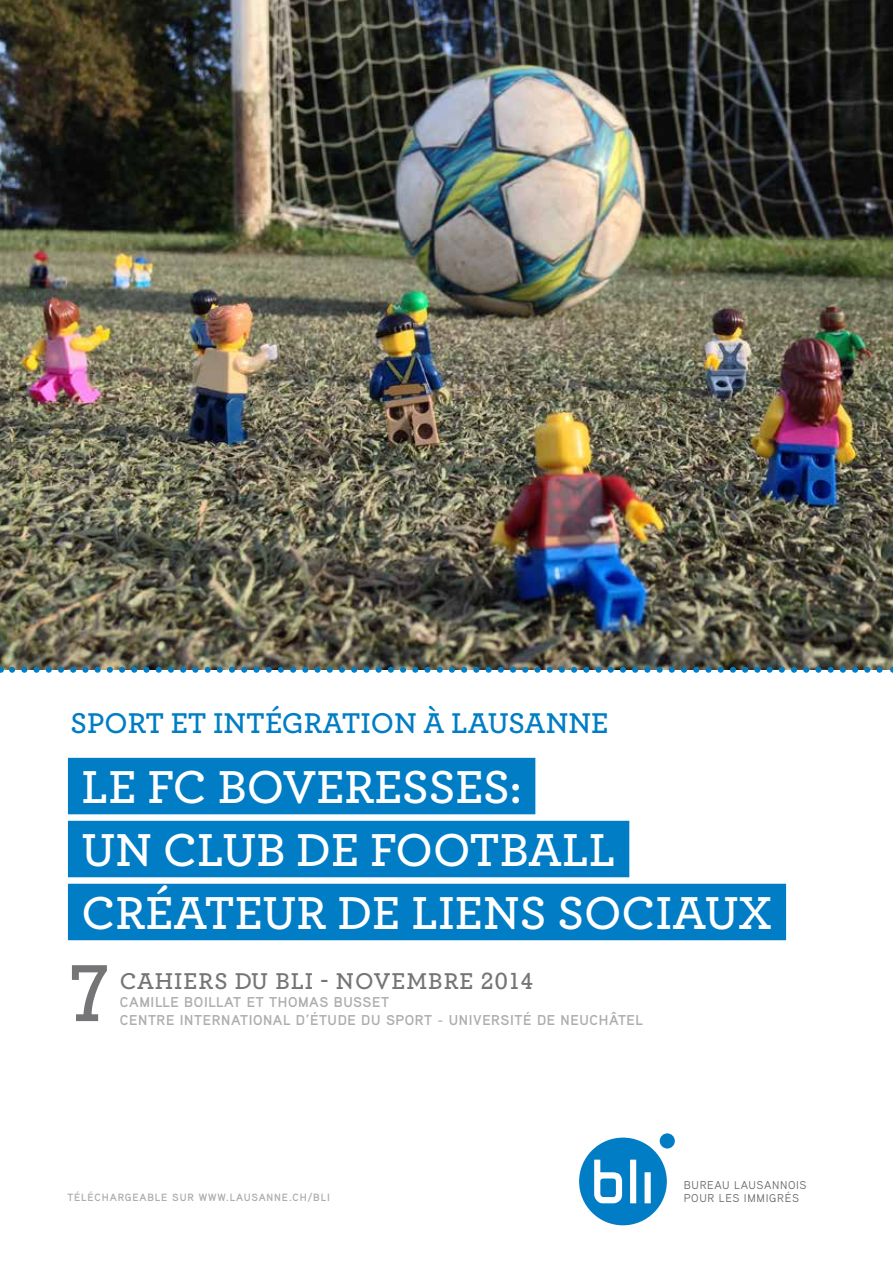
<style>
.page{position:relative;width:893px;height:1263px;background:#fff}
.page>*{position:absolute;margin:0;border:0;box-sizing:border-box;transform-origin:0 0}
.t1{font:82.35px "Rockwell";color:#757577}
.t2{font:600 48.45px/63px "Archer";color:#fff}
.t3{font:600 30px "Archer";color:#007dc4}
.t4{font:600 24px "Archer";letter-spacing:.04em;color:#757577}
.t5{font:700 14.25px/18px "Aaux Pro";letter-spacing:.04em;color:#acadaf}
.t6{font:11.25px/13px "Aaux Pro";letter-spacing:.06em;color:#646567}
.t7{font:700 10.5px "Aaux Pro";letter-spacing:.08em;color:#acadaf}
.s1{font-family:"Rockwell";font-weight:400}
</style>
<div class="page">
<img style="left:0;top:0;width:893px;height:670px">
<div style="left:68px;top:758px;width:467px;height:56px;background:#007dc4"></div>
<div style="left:68px;top:821px;width:561px;height:56px;background:#007dc4"></div>
<div style="left:68px;top:884px;width:718px;height:56px;background:#007dc4"></div>
<img style="left:12px;top:667px;width:881px;height:6px">
<div style="left:579px;top:1137px;width:88px;height:88px;background:#007dc4;border-radius:50%"></div>
<svg style="left:594px;top:1160px;width:28px;height:43px"></svg>
<div style="left:630px;top:1160px;width:6px;height:43px;background:#fff"></div>
<div style="left:645px;top:1172px;width:6px;height:31px;background:#fff"></div>
<div style="left:660px;top:1133px;width:15px;height:15px;background:#007dc4;border-radius:50%"></div>
<h3 class="t3" style="left:70px;top:700px;width:539px">SPORT ET INTÉGRATION À LAUSANNE</h3>
<h2 class="t2" style="left:82px;top:753px;width:692px">LE FC BOVERESSES:<br>UN CLUB DE FOOTBALL<br>CRÉATEUR DE LIENS SOCIAUX</h2>
<h1 class="t1" style="left:67px;top:946px;width:46px">7</h1>
<h3 class="t4" style="left:120px;top:963px;width:415px">CAHIERS DU BLI - NOVEMBRE <span class="s1">2014</span></h3>
<p class="t5" style="left:120px;top:993px;width:525px">CAMILLE BOILLAT ET THOMAS BUSSET<br>CENTRE INTERNATIONAL D’ÉTUDE DU SPORT - UNIVERSITÉ DE NEUCHÂTEL</p>
<p class="t7" style="left:68px;top:1191px;width:264px">TÉLÉCHARGEABLE SUR WWW.LAUSANNE.CH/BLI</p>
<p class="t6" style="left:684px;top:1178px;width:124px">BUREAU LAUSANNOIS<br>POUR LES IMMIGRÉS</p>
</div>
